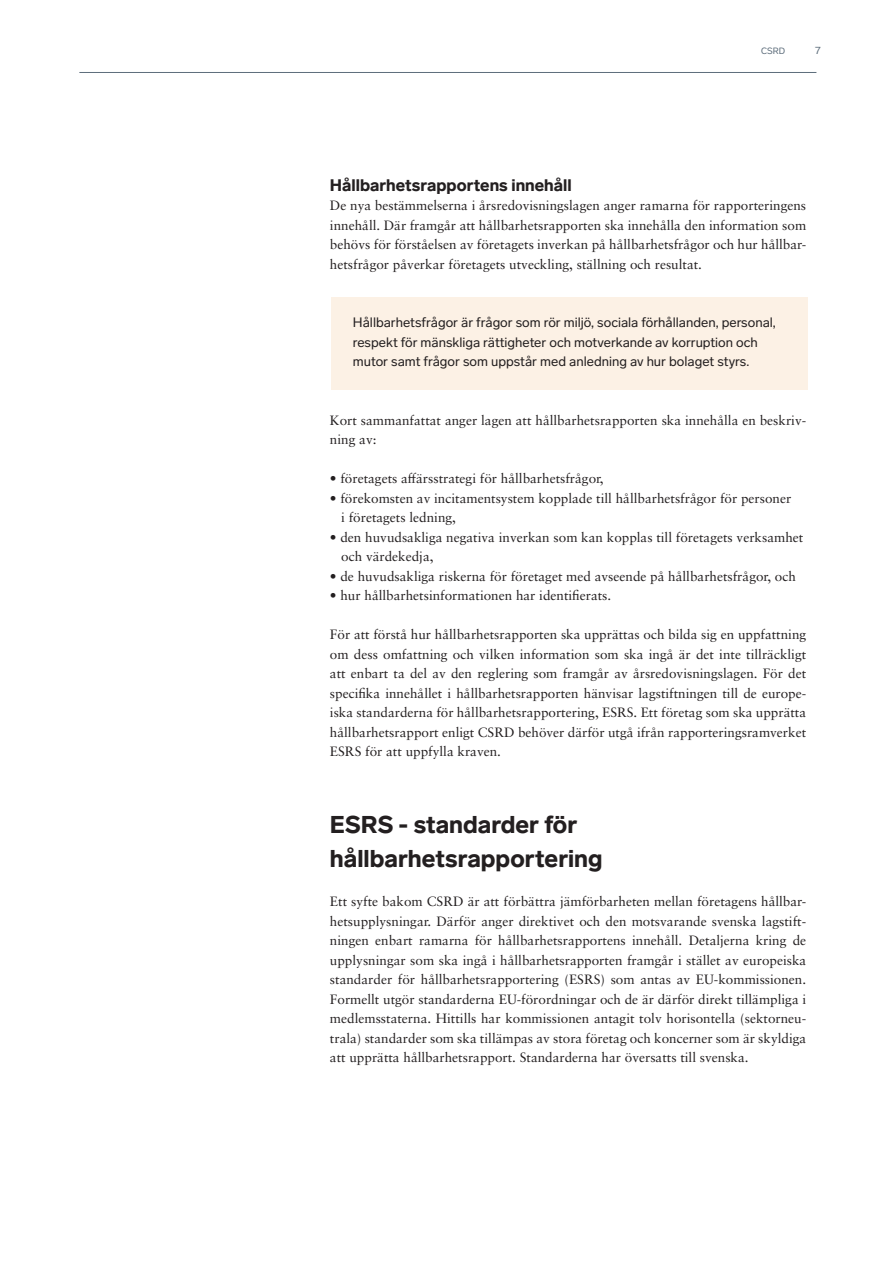
<style>
.page{position:relative;width:893px;height:1263px;background:#fff}
.page>*{position:absolute;margin:0;border:0;box-sizing:border-box;transform-origin:0 0}
.t1{font:900 24px/34.5px "Lab Grotesque";color:#231f20}
.t2{font:900 16.5px "Lab Grotesque";color:#231f20}
.t3{font:13.5px/19.5px "Sabon LT Pro";color:#231f20;text-align:justify}
.t4{font:13.5px/19.5px "Lab Grotesque";color:#231f20}
.t5{font:10.5px "Lab Grotesque";color:#5d6d7b}
.t6{font:9px "Lab Grotesque";color:#5d6d7b}
</style>
<div class="page">
<hr style="left:79px;top:72px;width:737px;height:1px;background:#5d6d7b">
<div style="left:332px;top:297px;width:476px;height:93px;background:#fcf1e5"></div>
<p class="t6" style="left:761px;top:46px;width:25px">CSRD</p>
<p class="t5" style="left:815px;top:44px;width:7px">7</p>
<p class="t2" style="left:330px;top:175px;width:243px">Hållbarhetsrapportens innehåll</p>
<p class="t3" style="left:330px;top:195px;width:478px">De nya bestämmelserna i årsredovisningslagen anger ramarna för rapporteringens innehåll. Där framgår att hållbarhetsrapporten ska innehålla den information som behövs för förståelsen av företagets inverkan på hållbarhetsfrågor och hur hållbar&shy;hetsfrågor påverkar företagets utveckling, ställning och resultat.</p>
<p class="t4" style="left:353px;top:313px;width:424px">Hållbarhetsfrågor är frågor som rör miljö, sociala förhållanden, personal, respekt för mänskliga rättigheter och motverkande av korruption och mutor samt frågor som uppstår med anledning av hur bolaget styrs.</p>
<p class="t3" style="left:330px;top:410px;width:478px">Kort sammanfattat anger lagen att hållbarhetsrapporten ska innehålla en beskriv&shy;ning av:</p>
<p class="t3" style="left:330px;top:468px;width:275px">• företagets affärsstrategi för hållbarhetsfrågor,</p>
<p class="t3" style="left:341px;top:488px;width:452px;text-indent:-11px">• förekomsten av incitamentsystem kopplade till hållbarhetsfrågor för personer i företagets ledning,</p>
<p class="t3" style="left:341px;top:527px;width:464px;text-indent:-11px">• den huvudsakliga negativa inverkan som kan kopplas till företagets verksamhet och värdekedja,</p>
<p class="t3" style="left:330px;top:566px;width:467px">• de huvudsakliga riskerna för företaget med avseende på hållbarhetsfrågor, och</p>
<p class="t3" style="left:330px;top:585px;width:283px">• hur hållbarhetsinformationen har identifierats.</p>
<p class="t3" style="left:330px;top:624px;width:478px">För att förstå hur hållbarhetsrapporten ska upprättas och bilda sig en uppfattning om dess omfattning och vilken information som ska ingå är det inte tillräckligt att enbart ta del av den reglering som framgår av årsredovisningslagen. För det specifika innehållet i hållbarhetsrapporten hänvisar lagstiftningen till de europe&shy;iska standarderna för hållbarhetsrapportering, ESRS. Ett företag som ska upprätta hållbarhetsrapport enligt CSRD behöver därför utgå ifrån rapporteringsramverket ESRS för att uppfylla kraven.</p>
<h1 class="t1" style="left:330px;top:807px;width:274px">ESRS - standarder för hållbarhetsrapportering</h1>
<p class="t3" style="left:330px;top:891px;width:478px">Ett syfte bakom CSRD är att förbättra jämförbarheten mellan företagens hållbar&shy;hetsupplysningar. Därför anger direktivet och den motsvarande svenska lagstift&shy;ningen enbart ramarna för hållbarhetsrapportens innehåll. Detaljerna kring de upplysningar som ska ingå i hållbarhetsrapporten framgår i stället av europeiska standarder för hållbarhetsrapportering (ESRS) som antas av EU-kommissionen.<br>Formellt utgör standarderna EU-förordningar och de är därför direkt tillämpliga i medlemsstaterna. Hittills har kommissionen antagit tolv horisontella (sektorneu&shy;trala) standarder som ska tillämpas av stora företag och koncerner som är skyldiga att upprätta hållbarhetsrapport. Standarderna har översatts till svenska.</p>
</div>
